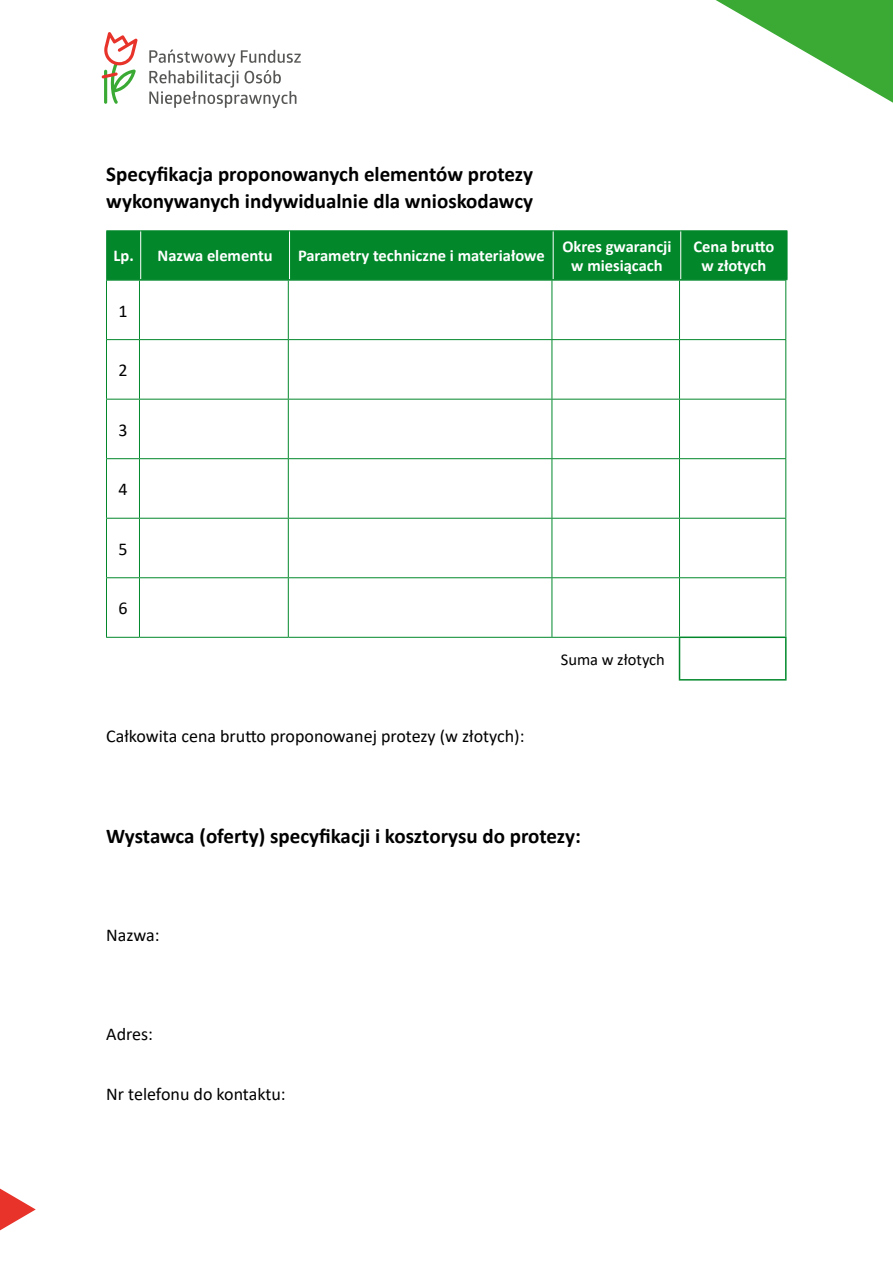
<style>
.page{position:relative;width:893px;height:1263px;background:#fff}
.page>*{position:absolute;margin:0;border:0;box-sizing:border-box;transform-origin:0 0}
.tekst{font:700 21px/27px "Calibri";color:#000}
.tekst-2{font:18px "Calibri";color:#000}
.tekst-3{font:700 16.5px/19.5px "Calibri";color:#fff;text-align:center}
.tekst-4{font:16.5px "Calibri";color:#000}
</style>
<div class="page">
<svg style="left:149px;top:49px;width:152px;height:59px"></svg>
<svg style="left:102px;top:32px;width:36px;height:72px"></svg>
<svg style="left:0;top:1188px;width:36px;height:42px"></svg>
<svg style="left:716px;top:0;width:177px;height:103px"></svg>
<div style="left:107px;top:231px;width:680px;height:48px;background:#02882b"></div>
<hr style="left:140px;top:231px;width:1px;height:48px;background:#fff">
<hr style="left:289px;top:231px;width:1px;height:48px;background:#fff">
<hr style="left:553px;top:231px;width:1px;height:48px;background:#fff">
<hr style="left:680px;top:231px;width:1px;height:48px;background:#fff">
<hr style="left:106px;top:230px;width:35px;height:1px;background:#02882b">
<hr style="left:106px;top:231px;width:1px;height:48px;background:#02882b">
<hr style="left:141px;top:230px;width:149px;height:1px;background:#02882b">
<hr style="left:290px;top:230px;width:263px;height:1px;background:#02882b">
<hr style="left:553px;top:230px;width:128px;height:1px;background:#02882b">
<hr style="left:681px;top:230px;width:106px;height:1px;background:#02882b">
<hr style="left:787px;top:231px;width:1px;height:48px;background:#02882b">
<hr style="left:106px;top:279px;width:35px;height:1px;background:#02882b">
<hr style="left:141px;top:279px;width:149px;height:1px;background:#02882b">
<hr style="left:290px;top:279px;width:263px;height:1px;background:#02882b">
<hr style="left:553px;top:279px;width:128px;height:1px;background:#02882b">
<hr style="left:681px;top:279px;width:106px;height:1px;background:#02882b">
<hr style="left:106px;top:280px;width:33px;height:1px;background:#02882b">
<hr style="left:106px;top:280px;width:1px;height:59px;background:#02882b">
<hr style="left:139px;top:280px;width:149px;height:1px;background:#02882b">
<hr style="left:139px;top:280px;width:1px;height:59px;background:#02882b">
<hr style="left:288px;top:280px;width:264px;height:1px;background:#02882b">
<hr style="left:288px;top:280px;width:1px;height:59px;background:#02882b">
<hr style="left:552px;top:280px;width:127px;height:1px;background:#02882b">
<hr style="left:552px;top:280px;width:1px;height:59px;background:#02882b">
<hr style="left:679px;top:280px;width:107px;height:1px;background:#02882b">
<hr style="left:679px;top:280px;width:1px;height:59px;background:#02882b">
<hr style="left:785px;top:280px;width:1px;height:59px;background:#02882b">
<hr style="left:106px;top:339px;width:33px;height:1px;background:#02882b">
<hr style="left:106px;top:340px;width:1px;height:59px;background:#02882b">
<hr style="left:139px;top:339px;width:149px;height:1px;background:#02882b">
<hr style="left:139px;top:340px;width:1px;height:59px;background:#02882b">
<hr style="left:288px;top:339px;width:264px;height:1px;background:#02882b">
<hr style="left:288px;top:340px;width:1px;height:59px;background:#02882b">
<hr style="left:552px;top:339px;width:127px;height:1px;background:#02882b">
<hr style="left:552px;top:340px;width:1px;height:59px;background:#02882b">
<hr style="left:679px;top:339px;width:107px;height:1px;background:#02882b">
<hr style="left:679px;top:340px;width:1px;height:59px;background:#02882b">
<hr style="left:785px;top:340px;width:1px;height:59px;background:#02882b">
<hr style="left:106px;top:399px;width:33px;height:1px;background:#02882b">
<hr style="left:106px;top:399px;width:1px;height:59px;background:#02882b">
<hr style="left:106px;top:458px;width:33px;height:1px;background:#02882b">
<hr style="left:106px;top:459px;width:1px;height:59px;background:#02882b">
<hr style="left:139px;top:399px;width:149px;height:1px;background:#02882b">
<hr style="left:139px;top:399px;width:1px;height:59px;background:#02882b">
<hr style="left:139px;top:459px;width:1px;height:59px;background:#02882b">
<hr style="left:288px;top:399px;width:264px;height:1px;background:#02882b">
<hr style="left:288px;top:399px;width:1px;height:59px;background:#02882b">
<hr style="left:552px;top:399px;width:127px;height:1px;background:#02882b">
<hr style="left:552px;top:399px;width:1px;height:59px;background:#02882b">
<hr style="left:679px;top:399px;width:107px;height:1px;background:#02882b">
<hr style="left:679px;top:399px;width:1px;height:59px;background:#02882b">
<hr style="left:785px;top:399px;width:1px;height:59px;background:#02882b">
<hr style="left:106px;top:518px;width:33px;height:1px;background:#02882b">
<hr style="left:106px;top:519px;width:1px;height:58px;background:#02882b">
<hr style="left:106px;top:577px;width:33px;height:1px;background:#02882b">
<hr style="left:106px;top:578px;width:1px;height:59px;background:#02882b">
<hr style="left:139px;top:458px;width:149px;height:1px;background:#02882b">
<hr style="left:139px;top:518px;width:149px;height:1px;background:#02882b">
<hr style="left:139px;top:519px;width:1px;height:58px;background:#02882b">
<hr style="left:139px;top:577px;width:149px;height:1px;background:#02882b">
<hr style="left:139px;top:578px;width:1px;height:59px;background:#02882b">
<hr style="left:288px;top:458px;width:264px;height:1px;background:#02882b">
<hr style="left:288px;top:459px;width:1px;height:59px;background:#02882b">
<hr style="left:288px;top:518px;width:264px;height:1px;background:#02882b">
<hr style="left:288px;top:519px;width:1px;height:58px;background:#02882b">
<hr style="left:288px;top:577px;width:264px;height:1px;background:#02882b">
<hr style="left:288px;top:578px;width:1px;height:59px;background:#02882b">
<hr style="left:552px;top:458px;width:127px;height:1px;background:#02882b">
<hr style="left:552px;top:459px;width:1px;height:59px;background:#02882b">
<hr style="left:552px;top:518px;width:127px;height:1px;background:#02882b">
<hr style="left:552px;top:519px;width:1px;height:58px;background:#02882b">
<hr style="left:552px;top:577px;width:127px;height:1px;background:#02882b">
<hr style="left:552px;top:578px;width:1px;height:59px;background:#02882b">
<hr style="left:679px;top:458px;width:107px;height:1px;background:#02882b">
<hr style="left:679px;top:459px;width:1px;height:59px;background:#02882b">
<hr style="left:785px;top:459px;width:1px;height:59px;background:#02882b">
<hr style="left:679px;top:518px;width:107px;height:1px;background:#02882b">
<hr style="left:679px;top:519px;width:1px;height:58px;background:#02882b">
<hr style="left:785px;top:519px;width:1px;height:58px;background:#02882b">
<hr style="left:679px;top:577px;width:107px;height:1px;background:#02882b">
<hr style="left:679px;top:578px;width:1px;height:58px;background:#02882b">
<hr style="left:785px;top:578px;width:1px;height:58px;background:#02882b">
<hr style="left:106px;top:637px;width:33px;height:1px;background:#02882b">
<hr style="left:139px;top:637px;width:149px;height:1px;background:#02882b">
<hr style="left:288px;top:637px;width:264px;height:1px;background:#02882b">
<hr style="left:552px;top:637px;width:127px;height:1px;background:#02882b">
<hr style="left:679px;top:636px;width:108px;height:2px;background:#02882b">
<hr style="left:679px;top:638px;width:1px;height:41px;background:#02882b">
<hr style="left:785px;top:638px;width:2px;height:41px;background:#02882b">
<hr style="left:679px;top:679px;width:108px;height:1px;background:#02882b">
<h2 class="tekst" style="left:106px;top:160px;width:428px">Specyfikacja proponowanych elementów protezy wykonywanych indywidualnie dla wnioskodawcy</h2>
<p class="tekst-3" style="left:114px;top:246px;width:22px">Lp.</p>
<p class="tekst-3" style="left:158px;top:246px;width:117px">Nazwa elementu</p>
<p class="tekst-3" style="left:298px;top:246px;width:248px">Parametry techniczne i materiałowe</p>
<p class="tekst-3" style="left:562px;top:236px;width:111px">Okres gwarancji w miesiącach</p>
<p class="tekst-3" style="left:693px;top:236px;width:82px">Cena brutto w złotych</p>
<p class="tekst-2" style="left:118px;top:298px;width:11px">1</p>
<p class="tekst-2" style="left:118px;top:358px;width:11px">2</p>
<p class="tekst-2" style="left:118px;top:417px;width:11px">3</p>
<p class="tekst-2" style="left:118px;top:477px;width:11px">4</p>
<p class="tekst-2" style="left:118px;top:536px;width:11px">5</p>
<p class="tekst-2" style="left:118px;top:596px;width:11px">6</p>
<p class="tekst-2" style="left:106px;top:724px;width:420px">Całkowita cena brutto proponowanej protezy (w złotych):</p>
<p class="tekst-4" style="left:561px;top:648px;width:106px">Suma w złotych</p>
<p class="tekst" style="left:106px;top:823px;width:476px">Wystawca (oferty) specyfikacji i kosztorysu do protezy:</p>
<p class="tekst-2" style="left:106px;top:923px;width:55px">Nazwa:</p>
<p class="tekst-2" style="left:106px;top:1021px;width:48px">Adres:</p>
<p class="tekst-2" style="left:106px;top:1082px;width:181px">Nr telefonu do kontaktu:</p>
</div>
